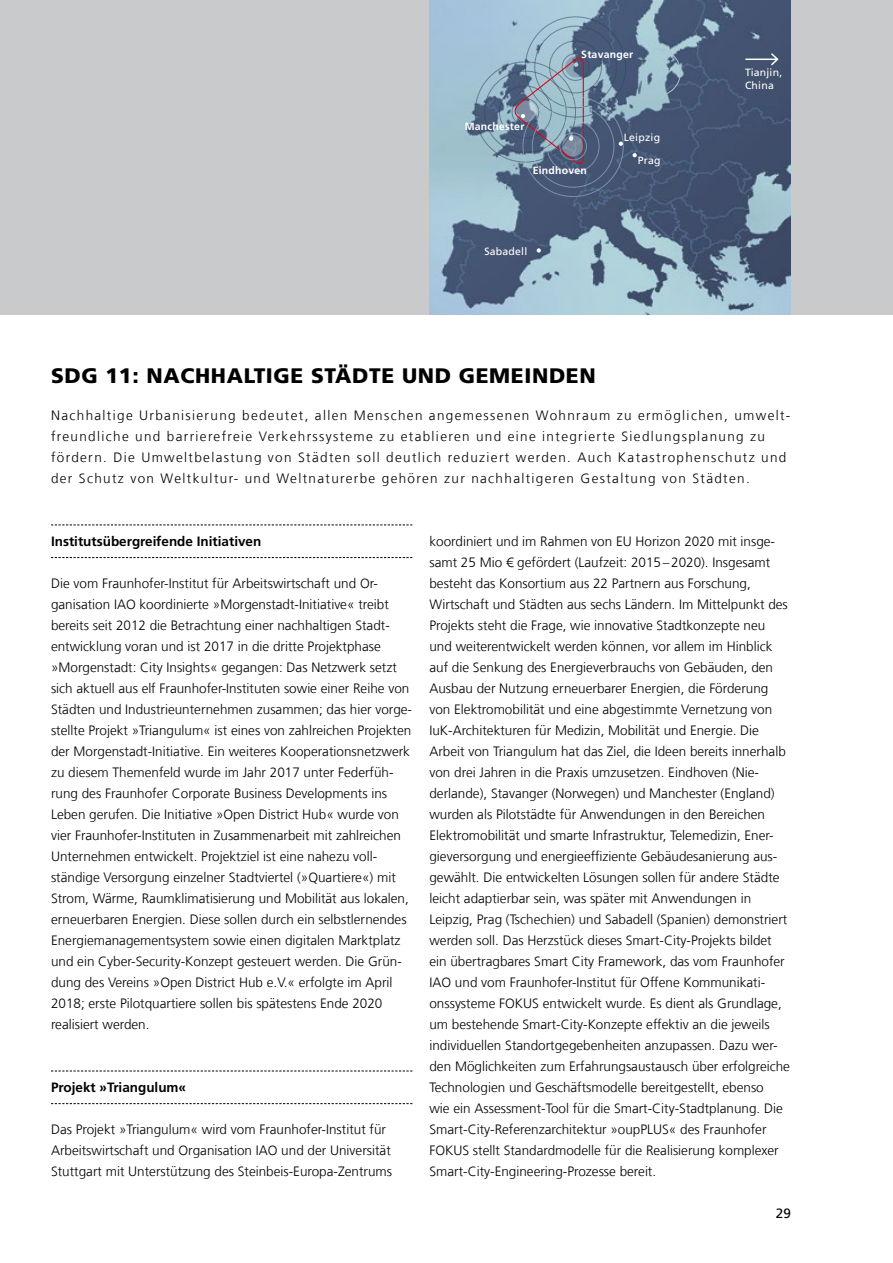
<style>
.page{position:relative;width:893px;height:1263px;background:#fff}
.page>*{position:absolute;margin:0;border:0;box-sizing:border-box;transform-origin:0 0}
.t1{font:900 21px "Frutiger LT Com";letter-spacing:.03em;color:#000}
.t2{font:300 13.5px/21px "Frutiger LT Com";color:#000}
.t3{font:300 13.5px/21px "Frutiger LT Com";letter-spacing:.1em;color:#000}
.t4{font:700 13.5px "Frutiger LT Com";color:#000}
.t5{font:13.5px "Frutiger LT Com";color:#000}
.t6{font:10.5px/12.6px "Frutiger LT Com";letter-spacing:.02em;color:#fff}
.t7{font:700 10.5px "Frutiger LT Com";letter-spacing:.02em;color:#fff}
</style>
<div class="page">
<div style="left:0;top:0;width:893px;height:315px;background:#c8cacc"></div>
<svg style="left:51px;top:524px;width:361px;height:1px"></svg>
<svg style="left:51px;top:557px;width:361px;height:1px"></svg>
<svg style="left:51px;top:1070px;width:361px;height:1px"></svg>
<svg style="left:51px;top:1103px;width:361px;height:1px"></svg>
<img style="left:429px;top:0;width:362px;height:315px">
<svg style="left:537px;top:248px;width:4px;height:5px"></svg>
<svg style="left:632px;top:153px;width:5px;height:4px"></svg>
<div style="left:565px;top:56px;width:21px;height:21px;background:#445572;border-radius:50%"></div>
<svg style="left:510px;top:53px;width:74px;height:115px;background:#8093a6"></svg>
<svg style="left:656px;top:48px;width:25px;height:48px"></svg>
<div style="left:562px;top:53px;width:27px;height:28px;border:1px solid #36425c;border-radius:50%"></div>
<div style="left:549px;top:41px;width:53px;height:52px;border:1px solid #36425c;border-radius:50%"></div>
<div style="left:512px;top:98px;width:27px;height:28px;border:1px solid #36425c;border-radius:50%"></div>
<div style="left:499px;top:86px;width:53px;height:52px;border:1px solid #36425c;border-radius:50%"></div>
<div style="left:559px;top:133px;width:28px;height:27px;border:1px solid #a7c4da;border-radius:50%"></div>
<div style="left:547px;top:120px;width:52px;height:53px;border:1px solid #a7c4da;border-radius:50%"></div>
<div style="left:532px;top:105px;width:82px;height:82px;border:1px solid #a7c4da;border-radius:50%"></div>
<hr style="left:745px;top:59px;width:32px;height:1px;background:#fff">
<svg style="left:769px;top:52px;width:11px;height:15px"></svg>
<p class="t7" style="left:581px;top:48px;width:53px">Stavanger</p>
<p class="t7" style="left:465px;top:121px;width:61px">Manchester</p>
<p class="t7" style="left:533px;top:164px;width:56px">Eindhoven</p>
<p class="t6" style="left:624px;top:131px;width:38px">Leipzig</p>
<p class="t6" style="left:638px;top:154px;width:24px">Prag</p>
<p class="t6" style="left:484px;top:245px;width:44px">Sabadell</p>
<p class="t6" style="left:745px;top:66px;width:39px">Tianjin,<br>China</p>
<h1 class="t1" style="left:51px;top:363px;width:546px">SDG 11: NACHHALTIGE STÄDTE UND GEMEINDEN</h1>
<p class="t3" style="left:51px;top:405px;width:741px">Nachhaltige Urbanisierung bedeutet, allen Menschen angemessenen Wohnraum zu ermöglichen, umwelt&shy;freundliche und barrierefreie Verkehrssysteme zu etablieren und eine integrierte Siedlungsplanung zu fördern. Die Umweltbelastung von Städten soll deutlich reduziert werden. Auch Katastrophenschutz und der Schutz von Weltkultur- und Weltnaturerbe gehören zur nachhaltigeren Gestaltung von Städten.</p>
<p class="t4" style="left:51px;top:533px;width:212px">Institutsübergreifende Initiativen</p>
<p class="t2" style="left:51px;top:573px;width:363px">Die vom Fraunhofer-Institut für Arbeitswirtschaft und Or&shy;ganisation IAO koordinierte »Morgenstadt-Initiative« treibt bereits seit 2012 die Betrachtung einer nachhaltigen Stadt&shy;entwicklung voran und ist 2017 in die dritte Projektphase »Morgenstadt: City Insights« gegangen: Das Netzwerk setzt sich aktuell aus elf Fraunhofer-Instituten sowie einer Reihe von Städten und Industrieunternehmen zusammen; das hier vorge&shy;stellte Projekt »Triangulum« ist eines von zahlreichen Projekten der Morgenstadt-Initiative. Ein weiteres Kooperationsnetzwerk zu diesem Themenfeld wurde im Jahr 2017 unter Federfüh&shy;rung des Fraunhofer Corporate Business Developments ins Leben gerufen. Die Initiative »Open District Hub« wurde von vier Fraunhofer-Instituten in Zusammenarbeit mit zahlreichen Unternehmen entwickelt. Projektziel ist eine nahezu voll&shy;ständige Versorgung einzelner Stadtviertel (»Quartiere«) mit Strom, Wärme, Raumklimatisierung und Mobilität aus lokalen, erneuerbaren Energien. Diese sollen durch ein selbstlernendes Energiemanagementsystem sowie einen digitalen Marktplatz und ein Cyber-Security-Konzept gesteuert werden. Die Grün&shy;dung des Vereins »Open District Hub e.V.« erfolgte im April 2018; erste Pilotquartiere sollen bis spätestens Ende 2020 realisiert werden.</p>
<p class="t4" style="left:51px;top:1079px;width:137px">Projekt »Triangulum«</p>
<p class="t2" style="left:51px;top:1119px;width:343px">Das Projekt »Triangulum« wird vom Fraunhofer-Institut für<br>Arbeitswirtschaft und Organisation IAO und der Universität<br>Stuttgart mit Unterstützung des Steinbeis-Europa-Zentrums</p>
<p class="t2" style="left:429px;top:531px;width:362px">koordiniert und im Rahmen von EU Horizon 2020 mit insge&shy;samt 25 Mio € gefördert (Laufzeit: 2015–2020). Insgesamt besteht das Konsortium aus 22 Partnern aus Forschung, Wirtschaft und Städten aus sechs Ländern. Im Mittelpunkt des Projekts steht die Frage, wie innovative Stadtkonzepte neu und weiterentwickelt werden können, vor allem im Hinblick auf die Senkung des Energieverbrauchs von Gebäuden, den Ausbau der Nutzung erneuerbarer Energien, die Förderung von Elektromobilität und eine abgestimmte Vernetzung von IuK-Architekturen für Medizin, Mobilität und Energie. Die Arbeit von Triangulum hat das Ziel, die Ideen bereits innerhalb von drei Jahren in die Praxis umzusetzen. Eindhoven (Nie&shy;derlande), Stavanger (Norwegen) und Manchester (England) wurden als Pilotstädte für Anwendungen in den Bereichen Elektromobilität und smarte Infrastruktur, Telemedizin, Ener&shy;gieversorgung und energieeffiziente Gebäudesanierung aus&shy;gewählt. Die entwickelten Lösungen sollen für andere Städte leicht adaptierbar sein, was später mit Anwendungen in Leipzig, Prag (Tschechien) und Sabadell (Spanien) demonstriert werden soll. Das Herzstück dieses Smart-City-Projekts bildet ein übertragbares Smart City Framework, das vom Fraunhofer IAO und vom Fraunhofer-Institut für Offene Kommunikati&shy;onssysteme FOKUS entwickelt wurde. Es dient als Grundlage, um bestehende Smart-City-Konzepte effektiv an die jeweils individuellen Standortgegebenheiten anzupassen. Dazu wer&shy;den Möglichkeiten zum Erfahrungsaustausch über erfolgreiche Technologien und Geschäftsmodelle bereitgestellt, ebenso<br>wie ein Assessment-Tool für die Smart-City-Stadtplanung. Die Smart-City-Referenzarchitektur »oupPLUS« des Fraunhofer FOKUS stellt Standardmodelle für die Realisierung komplexer Smart-City-Engineering-Prozesse bereit.</p>
<p class="t5" style="left:776px;top:1205px;width:17px">29</p>
</div>
